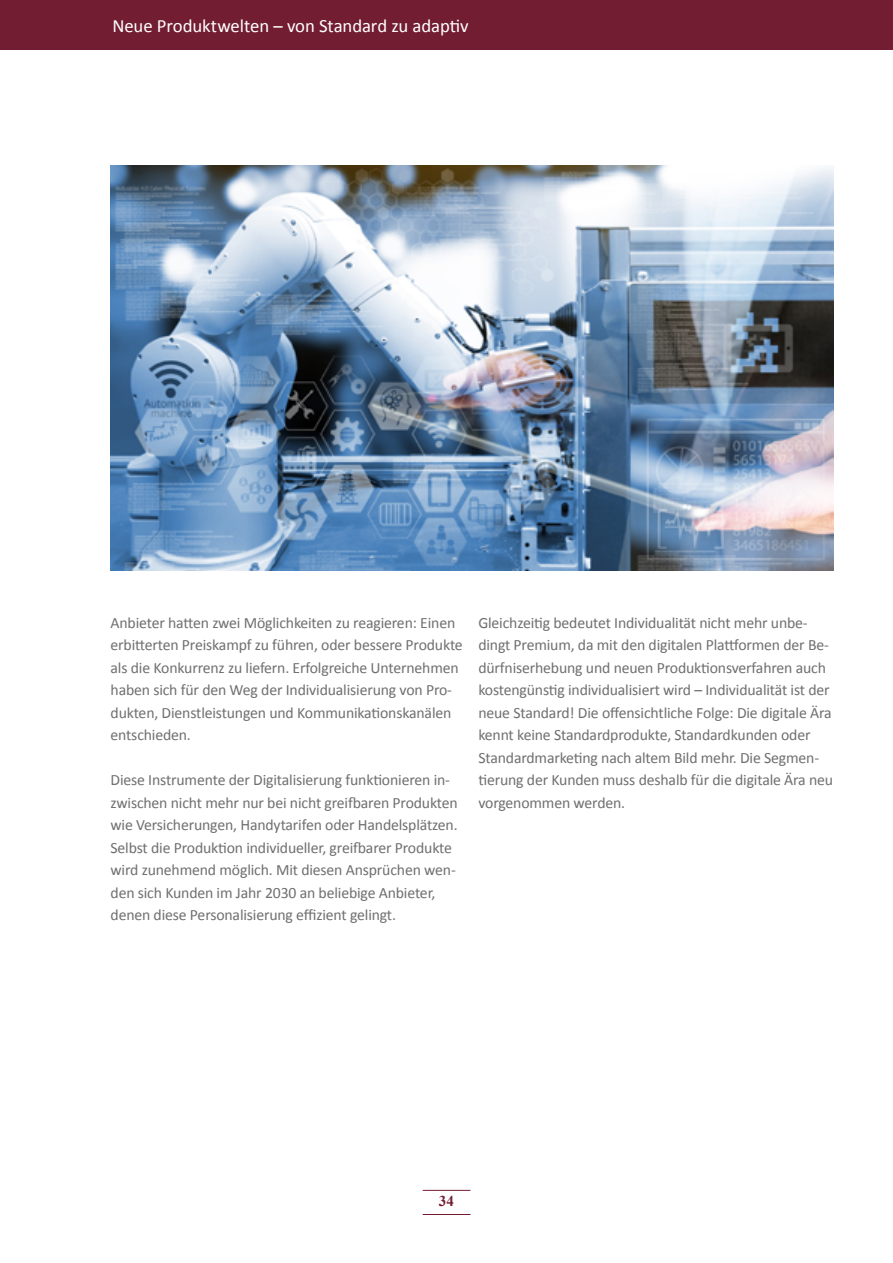
<style>
.page{position:relative;width:893px;height:1263px;background:#fff}
.page>*{position:absolute;margin:0;border:0;box-sizing:border-box;transform-origin:0 0}
.t1{font:18.75px "Calibri";letter-spacing:-.01em;color:#fff}
.t2{font:15.75px/22.5px "Calibri";letter-spacing:-.01em;color:#706f6f}
.t3{font:700 15px "Times New Roman";color:#731d32}
</style>
<div class="page">
<img style="left:111px;top:166px;width:722px;height:405px">
<div style="left:0;top:0;width:893px;height:50px;background:#731d32"></div>
<hr style="left:423px;top:1190px;width:47px;height:1px;background:#731d32">
<hr style="left:423px;top:1214px;width:47px;height:1px;background:#731d32">
<p class="t1" style="left:112px;top:14px;width:358px">Neue Produktwelten – von Standard zu adaptiv</p>
<p class="t2" style="left:111px;top:611px;width:354px">Anbieter hatten zwei Möglichkeiten zu reagieren: Einen erbitterten Preiskampf zu führen, oder bessere Produkte als die Konkurrenz zu liefern. Erfolgreiche Unternehmen haben sich für den Weg der Individualisierung von Pro&shy;dukten, Dienstleistungen und Kommunikationskanälen entschieden.</p>
<p class="t2" style="left:111px;top:769px;width:349px">Diese Instrumente der Digitalisierung funktionieren in&shy;zwischen nicht mehr nur bei nicht greifbaren Produkten wie Versicherungen, Handytarifen oder Handelsplätzen.<br>Selbst die Produktion individueller, greifbarer Produkte wird zunehmend möglich. Mit diesen Ansprüchen wen&shy;den sich Kunden im Jahr 2030 an beliebige Anbieter, denen diese Personalisierung effizient gelingt.</p>
<p class="t2" style="left:478px;top:611px;width:356px">Gleichzeitig bedeutet Individualität nicht mehr unbe&shy;dingt Premium, da mit den digitalen Plattformen der Be&shy;dürfniserhebung und neuen Produktionsverfahren auch kostengünstig individualisiert wird – Individualität ist der neue Standard! Die offensichtliche Folge: Die digitale Ära kennt keine Standardprodukte, Standardkunden oder Standardmarketing nach altem Bild mehr. Die Segmen&shy;tierung der Kunden muss deshalb für die digitale Ära neu vorgenommen werden.</p>
<p class="t3" style="left:439px;top:1190px;width:17px">34</p>
</div>
